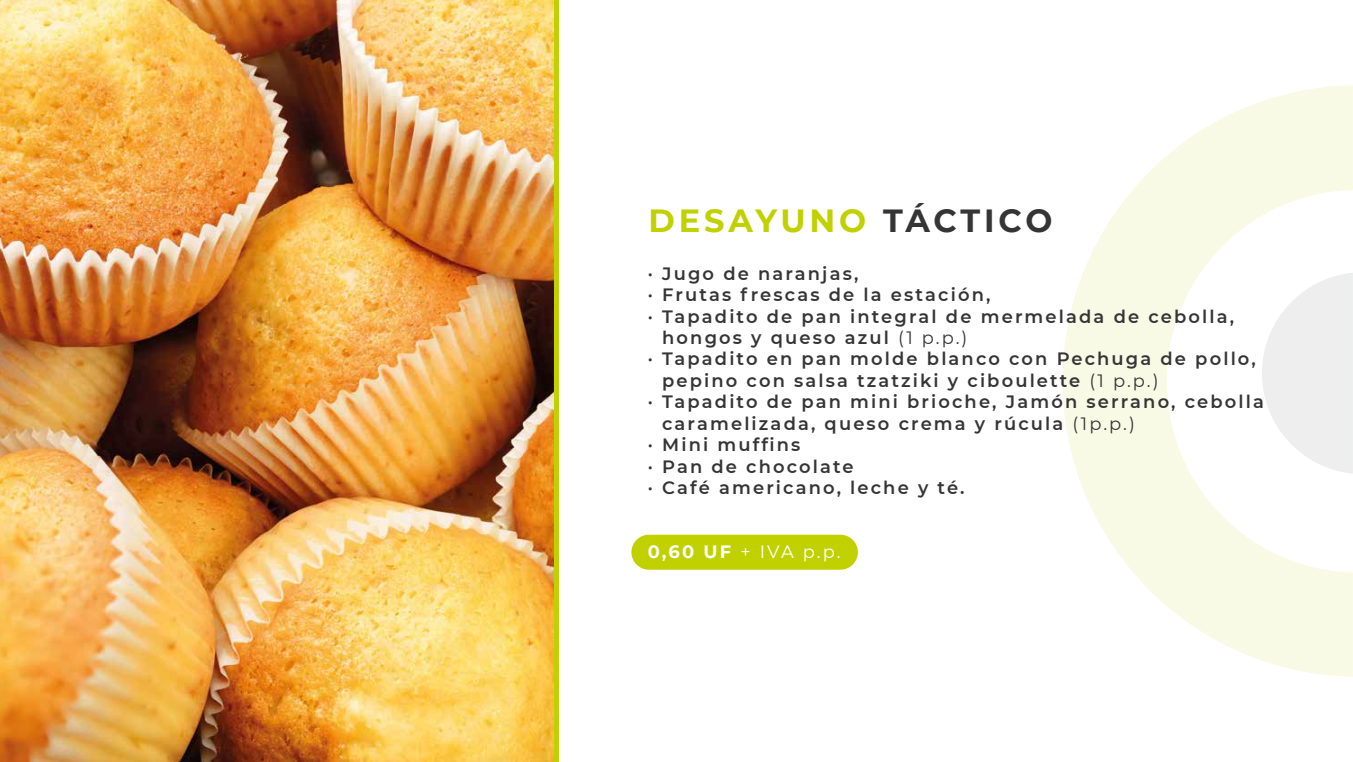
<style>
.page{position:relative;width:1353px;height:762px;background:#fff}
.page>*{position:absolute;margin:0;border:0;box-sizing:border-box;transform-origin:0 0}
.t1{font:700 32px "Montserrat";letter-spacing:.12em;color:#c1d100}
.t2{font:600 17.88px "Montserrat";letter-spacing:.12em;color:#353535}
.t3{font:17.88px "Montserrat";color:#fff}
.s1{color:#353535}
.s2{font-weight:400}
.s3{font-weight:700}
</style>
<div class="page">
<div style="left:631px;top:535px;width:227px;height:35px;background:#c1d100;border-radius:18px"></div>
<svg style="left:1062px;top:85px;width:290px;height:592px;fill:#f8fae6"></svg>
<svg style="left:1260px;top:273px;width:92px;height:201px"></svg>
<img style="left:0;top:0;width:555px;height:762px">
<hr style="left:555px;top:0;width:4px;height:762px;background:#c1d100">
<h1 class="t1" style="left:648px;top:197px;width:405px">DESAYUNO <span class="s1">TÁCTICO</span></h1>
<p class="t2" style="left:648px;top:261px;width:212px">· Jugo de naranjas,</p>
<p class="t2" style="left:648px;top:282px;width:344px">· Frutas frescas de la estación,</p>
<p class="t2" style="left:648px;top:304px;width:587px">· Tapadito de pan integral de mermelada de cebolla,</p>
<p class="t2" style="left:662px;top:325px;width:307px">hongos y queso azul <span class="s2">(1 p.p.)</span></p>
<p class="t2" style="left:648px;top:346px;width:609px">· Tapadito en pan molde blanco con Pechuga de pollo,</p>
<p class="t2" style="left:662px;top:368px;width:498px">pepino con salsa tzatziki y ciboulette <span class="s2">(1 p.p.)</span></p>
<p class="t2" style="left:648px;top:389px;width:617px">· Tapadito de pan mini brioche, Jamón serrano, cebolla</p>
<p class="t2" style="left:662px;top:411px;width:474px">caramelizada, queso crema y rúcula <span class="s2">(1p.p.)</span></p>
<p class="t2" style="left:648px;top:432px;width:154px">· Mini muffins</p>
<p class="t2" style="left:648px;top:453px;width:207px">· Pan de chocolate</p>
<p class="t2" style="left:648px;top:475px;width:318px">· Café americano, leche y té.</p>
<p class="t3" style="left:648px;top:540px;width:194px"><span class="s3">0,60 UF</span> + IVA p.p.</p>
</div>
